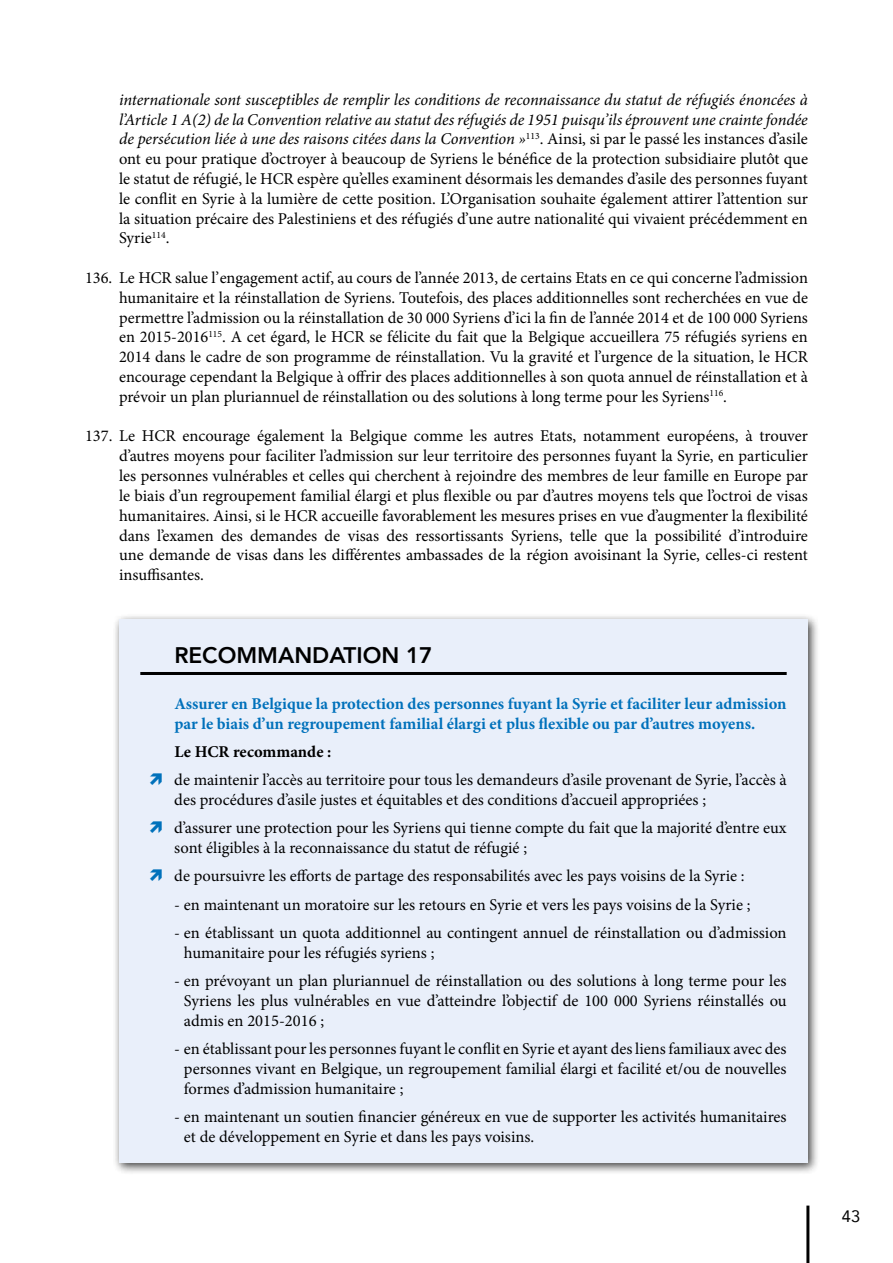
<style>
.page{position:relative;width:893px;height:1263px;background:#fff}
.page>*{position:absolute;margin:0;border:0;box-sizing:border-box;transform-origin:0 0}
.t1{font:800 22.5px "Avenir";color:#000}
.t2{font:16.5px/19.8px "Minion Pro";color:#000;text-align:justify}
.t3{font:700 16.5px/19.8px "Minion Pro";color:#0071bb}
.t4{font:700 16.5px "Minion Pro";color:#000}
.t5{font:16.5px "Avenir";color:#000}
.s1{font-style:italic}
</style>
<div class="page">
<div style="left:113px;top:613px;width:707px;height:562px;background:#000;opacity:.75"></div>
<div style="left:119px;top:620px;width:689px;height:543px;background:#e9effa"></div>
<hr style="left:140px;top:672px;width:647px;height:3px;background:#000">
<hr style="left:806px;top:1205px;width:3px;height:58px;background:#000">
<p class="t2" style="left:119px;top:90px;width:690px"><span class="s1">internationale sont susceptibles de remplir les conditions de reconnaissance du statut de réfugiés énoncées à l’Article 1 A(2) de la Convention relative au statut des réfugiés de 1951 puisqu’ils éprouvent une crainte fondée de persécution liée à une des raisons citées dans la Convention »</span><sup>113</sup>. Ainsi, si par le passé les instances d’asile ont eu pour pratique d’octroyer à beaucoup de Syriens le bénéfice de la protection subsidiaire plutôt que le statut de réfugié, le HCR espère qu’elles examinent désormais les demandes d’asile des personnes fuyant le conflit en Syrie à la lumière de cette position. L’Organisation souhaite également attirer l’attention sur la situation précaire des Palestiniens et des réfugiés d’une autre nationalité qui vivaient précédemment en Syrie<sup>114</sup>.</p>
<p class="t2" style="left:119px;top:268px;width:690px;text-indent:-34px">136. Le HCR salue l’engagement actif, au cours de l’année 2013, de certains Etats en ce qui concerne l’admission humanitaire et la réinstallation de Syriens. Toutefois, des places additionnelles sont recherchées en vue de permettre l’admission ou la réinstallation de 30 000 Syriens d’ici la fin de l’année 2014 et de 100 000 Syriens en 2015-2016<sup>115</sup>. A cet égard, le HCR se félicite du fait que la Belgique accueillera 75 réfugiés syriens en 2014 dans le cadre de son programme de réinstallation. Vu la gravité et l’urgence de la situation, le HCR encourage cependant la Belgique à offrir des places additionnelles à son quota annuel de réinstallation et à prévoir un plan pluriannuel de réinstallation ou des solutions à long terme pour les Syriens<sup>116</sup>.</p>
<p class="t2" style="left:119px;top:426px;width:690px;text-indent:-34px">137. Le HCR encourage également la Belgique comme les autres Etats, notamment européens, à trouver d’autres moyens pour faciliter l’admission sur leur territoire des personnes fuyant la Syrie, en particulier les personnes vulnérables et celles qui cherchent à rejoindre des membres de leur famille en Europe par le biais d’un regroupement familial élargi et plus flexible ou par d’autres moyens tels que l’octroi de visas humanitaires. Ainsi, si le HCR accueille favorablement les mesures prises en vue d’augmenter la flexibilité dans l’examen des demandes de visas des ressortissants Syriens, telle que la possibilité d’introduire une demande de visas dans les différentes ambassades de la région avoisinant la Syrie, celles-ci restent insuffisantes.</p>
<h1 class="t1" style="left:174px;top:638px;width:260px">RECOMMANDATION 17</h1>
<p class="t3" style="left:174px;top:693px;width:614px">Assurer en Belgique la protection des personnes fuyant la Syrie et faciliter leur admission par le biais d’un regroupement familial élargi et plus flexible ou par d’autres moyens.</p>
<p class="t4" style="left:174px;top:740px;width:159px">Le HCR recommande :</p>
<p class="t2" style="left:174px;top:770px;width:614px">de maintenir l’accès au territoire pour tous les demandeurs d’asile provenant de Syrie, l’accès à des procédures d’asile justes et équitables et des conditions d’accueil appropriées ;</p>
<p class="t2" style="left:174px;top:818px;width:614px">d’assurer une protection pour les Syriens qui tienne compte du fait que la majorité d’entre eux sont éligibles à la reconnaissance du statut de réfugié ;</p>
<p class="t2" style="left:174px;top:866px;width:572px">de poursuivre les efforts de partage des responsabilités avec les pays voisins de la Syrie :</p>
<p class="t2" style="left:174px;top:895px;width:578px">- en maintenant un moratoire sur les retours en Syrie et vers les pays voisins de la Syrie ;</p>
<p class="t2" style="left:184px;top:923px;width:604px;text-indent:-10px">- en établissant un quota additionnel au contingent annuel de réinstallation ou d’admission humanitaire pour les réfugiés syriens ;</p>
<p class="t2" style="left:184px;top:971px;width:604px;text-indent:-10px">- en prévoyant un plan pluriannuel de réinstallation ou des solutions à long terme pour les Syriens les plus vulnérables en vue d’atteindre l’objectif de 100 000 Syriens réinstallés ou admis en 2015-2016 ;</p>
<p class="t2" style="left:184px;top:1039px;width:604px;text-indent:-10px">- en établissant pour les personnes fuyant le conflit en Syrie et ayant des liens familiaux avec des personnes vivant en Belgique, un regroupement familial élargi et facilité et/ou de nouvelles formes d’admission humanitaire ;</p>
<p class="t2" style="left:184px;top:1107px;width:604px;text-indent:-10px">- en maintenant un soutien financier généreux en vue de supporter les activités humanitaires et de développement en Syrie et dans les pays voisins.</p>
<p class="t5" style="left:842px;top:1203px;width:20px">43</p>
</div>
